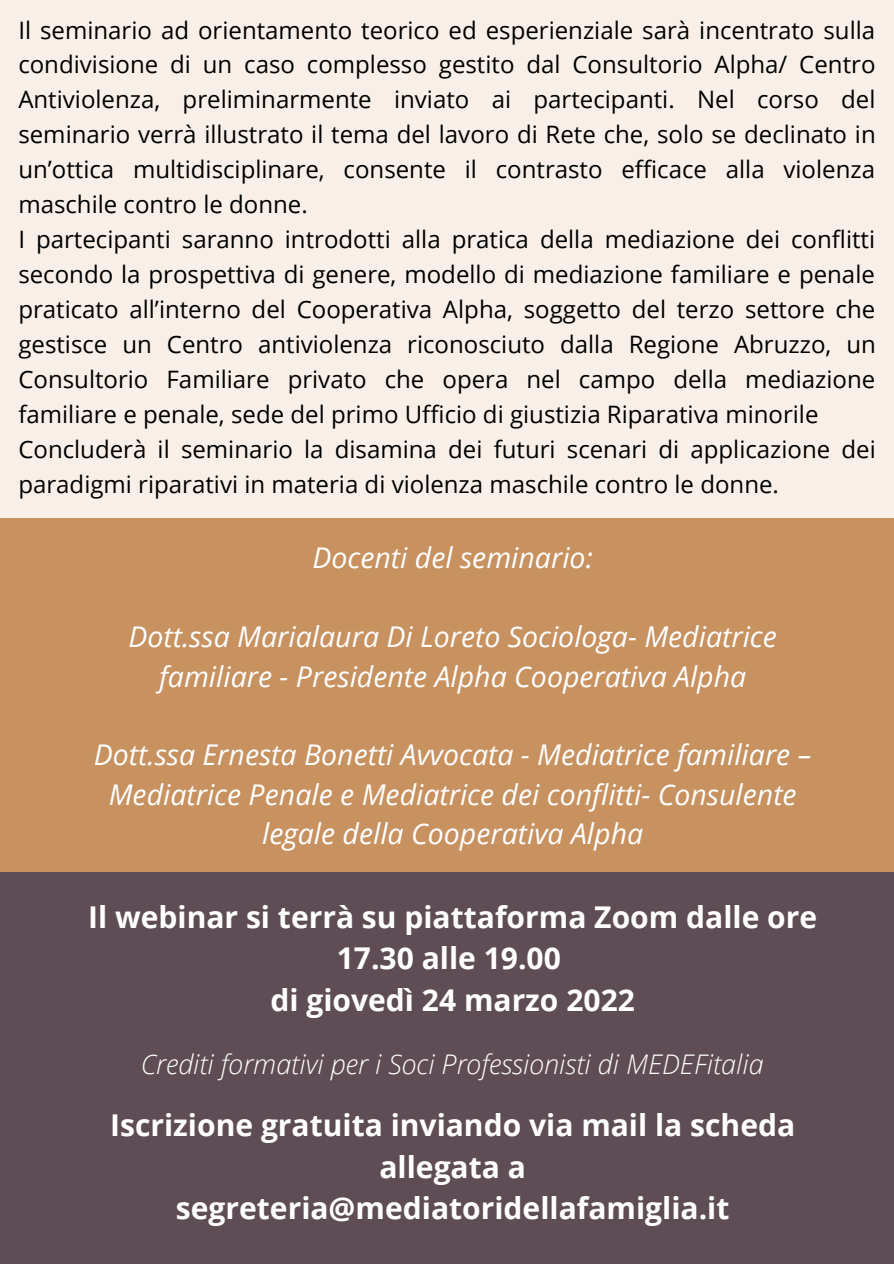
<style>
.page{position:relative;width:894px;height:1264px;background:#fff}
.page>*{position:absolute;margin:0;border:0;box-sizing:border-box;transform-origin:0 0}
.t1{font:700 30px/41.7px "Open Sans";color:#fff;text-align:center}
.t2{font:italic 28.5px/39.5px "Open Sans";color:#fff;text-align:center}
.t3{font:italic 300 27px "Open Sans";color:#fff}
.t4{font:24px/35px "Open Sans";color:#000;text-align:justify}
</style>
<div class="page">
<div style="left:0;top:0;width:893px;height:1263px;background:#f8f0e8"></div>
<div style="left:0;top:518px;width:893px;height:354px;background:#c79160"></div>
<div style="left:0;top:872px;width:893px;height:391px;background:#5f4d55"></div>
<p class="t4" style="left:18px;top:12px;width:858px">Il seminario ad orientamento teorico ed esperienziale sarà incentrato sulla condivisione di un caso complesso gestito dal Consultorio Alpha/ Centro Antiviolenza, preliminarmente inviato ai partecipanti. Nel corso del seminario verrà illustrato il tema del lavoro di Rete che, solo se declinato in un’ottica multidisciplinare, consente il contrasto efficace alla violenza maschile contro le donne.</p>
<p class="t4" style="left:18px;top:221px;width:858px">I partecipanti saranno introdotti alla pratica della mediazione dei conflitti secondo la prospettiva di genere, modello di mediazione familiare e penale praticato all’interno del Cooperativa Alpha, soggetto del terzo settore che gestisce un Centro antiviolenza riconosciuto dalla Regione Abruzzo, un Consultorio Familiare privato che opera nel campo della mediazione familiare e penale, sede del primo Ufficio di giustizia Riparativa minorile</p>
<p class="t4" style="left:18px;top:431px;width:858px">Concluderà il seminario la disamina dei futuri scenari di applicazione dei paradigmi riparativi in materia di violenza maschile contro le donne.</p>
<p class="t2" style="left:312px;top:537px;width:282px">Docenti del seminario:</p>
<p class="t2" style="left:128px;top:616px;width:649px">Dott.ssa Marialaura Di Loreto Sociologa- Mediatrice familiare - Presidente Alpha Cooperativa Alpha</p>
<p class="t2" style="left:94px;top:734px;width:718px">Dott.ssa Ernesta Bonetti Avvocata - Mediatrice familiare –<br>Mediatrice Penale e Mediatrice dei conflitti- Consulente legale della Cooperativa Alpha</p>
<p class="t1" style="left:88px;top:895px;width:730px">Il webinar si terrà su piattaforma Zoom dalle ore<br>17.30 alle 19.00</p>
<p class="t1" style="left:270px;top:978px;width:366px">di giovedì 24 marzo 2022</p>
<p class="t3" style="left:141px;top:1044px;width:624px">Crediti formativi per i Soci Professionisti di MEDEFitalia</p>
<p class="t1" style="left:110px;top:1103px;width:686px">Iscrizione gratuita inviando via mail la scheda allegata a</p>
<p class="t1" style="left:176px;top:1186px;width:555px">segreteria@mediatoridellafamiglia.it</p>
</div>
